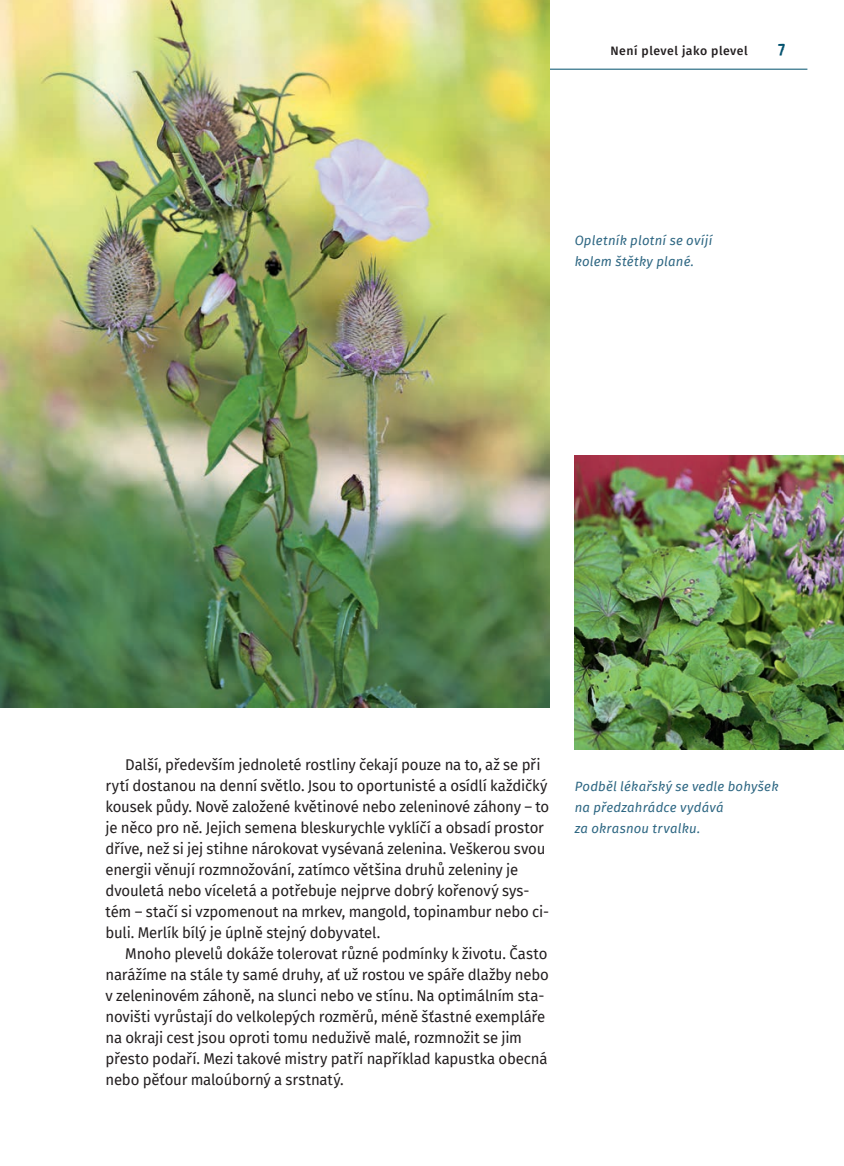
<style>
.page{position:relative;width:844px;height:1166px;background:#fff}
.page>*{position:absolute;margin:0;border:0;box-sizing:border-box;transform-origin:0 0}
.t1{font:15.75px "Bocadillo";color:#00506d}
.t2{font:15.22px/21px "Fira Sans";letter-spacing:-.015em;color:#231f20}
.t3{font:italic 13.12px/21px "Fira Sans";letter-spacing:.015em;color:#2d6682}
.t4{font:500 12.25px "Fira Sans";letter-spacing:.04em;color:#231f20}
</style>
<div class="page">
<hr style="left:82px;top:69px;width:725px;height:1px;background:#00506d">
<img style="left:574px;top:455px;width:269px;height:294px">
<img style="left:0;top:0;width:549px;height:707px">
<p class="t4" style="left:610px;top:41px;width:139px">Není plevel jako plevel</p>
<p class="t1" style="left:777px;top:39px;width:9px">7</p>
<p class="t3" style="left:574px;top:230px;width:139px">Opletník plotní se ovíjí kolem štětky plané.</p>
<p class="t2" style="left:105px;top:754px;width:445px;text-indent:20px">Další, především jednoleté rostliny čekají pouze na to, až se při rytí dostanou na denní světlo. Jsou to oportunisté a osídlí každičký kousek půdy. Nově založené květinové nebo zeleninové záhony – to je něco pro ně. Jejich semena bleskurychle vyklíčí a obsadí prostor dříve, než si jej stihne nárokovat vysévaná zelenina. Veškerou svou energii věnují rozmnožování, zatímco většina druhů zeleniny je dvouletá nebo víceletá a potřebuje nejprve dobrý kořenový sys&shy;tém – stačí si vzpomenout na mrkev, mangold, topinambur nebo ci&shy;buli. Merlík bílý je úplně stejný dobyvatel.</p>
<p class="t2" style="left:105px;top:943px;width:445px;text-indent:20px">Mnoho plevelů dokáže tolerovat různé podmínky k životu. Často narážíme na stále ty samé druhy, ať už rostou ve spáře dlažby nebo v zeleninovém záhoně, na slunci nebo ve stínu. Na optimálním sta&shy;novišti vyrůstají do velkolepých rozměrů, méně šťastné exempláře na okraji cest jsou oproti tomu neduživě malé, rozmnožit se jim přesto podaří. Mezi takové mistry patří například kapustka obecná nebo pěťour maloúborný a srstnatý.</p>
<p class="t3" style="left:574px;top:776px;width:205px">Podběl lékařský se vedle bohyšek na předzahrádce vydává<br>za okrasnou trvalku.</p>
</div>
